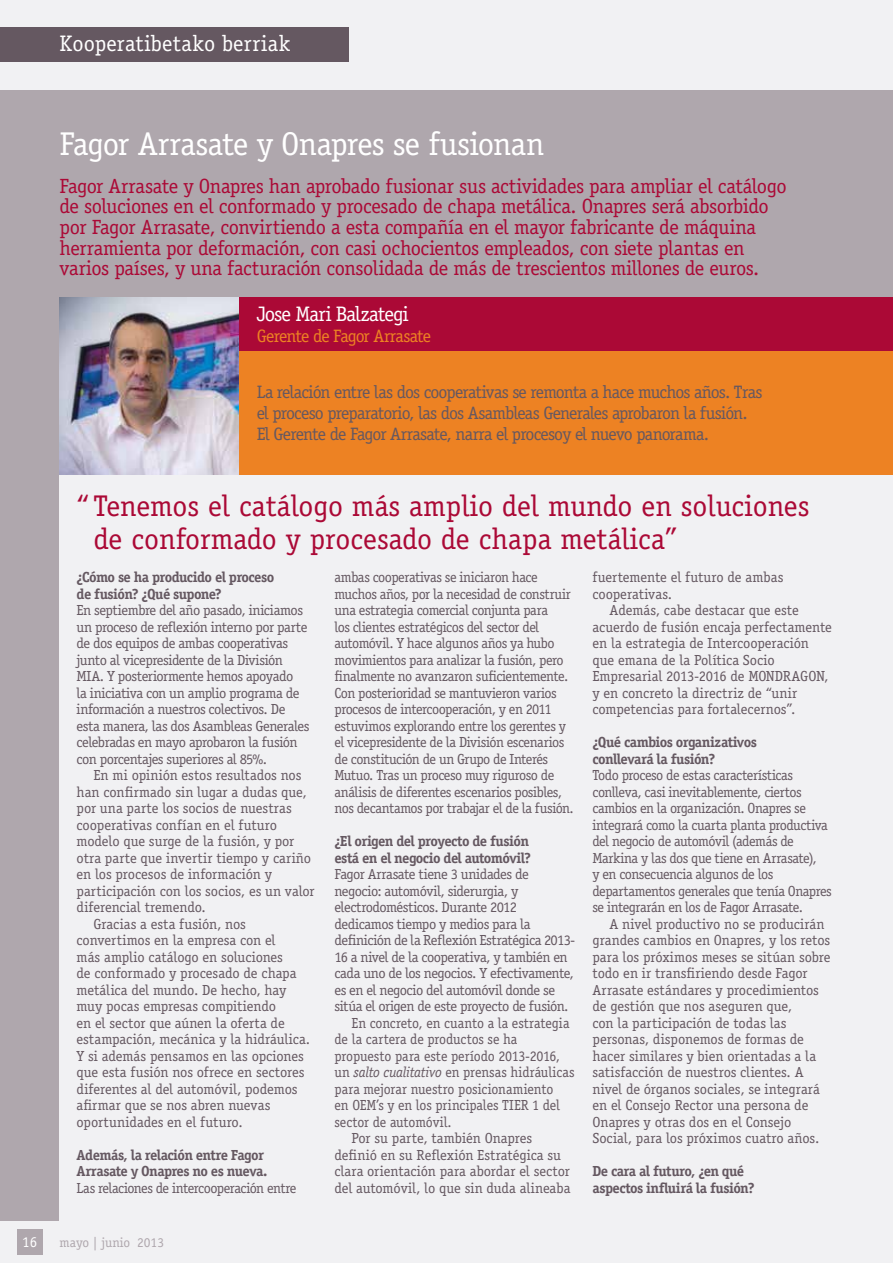
<style>
.page{position:relative;width:893px;height:1263px;background:#fff}
.page>*{position:absolute;margin:0;border:0;box-sizing:border-box;transform-origin:0 0}
.t1{font:33px "Officina Serif Std";letter-spacing:-.02em;color:#fff}
.t2{font:30px/33px "Officina Serif Std";color:#ab0936}
.t3{font:22.5px "Officina Serif Std";letter-spacing:.005em;color:#fff}
.t4{font:21px "Officina Serif Std";letter-spacing:-.045em;color:#fff}
.t5{font:20.7px/20.7px "Officina Serif Std";letter-spacing:-.025em;color:#ab0936}
.t6{font:18px/21px "Officina Serif Std";letter-spacing:-.045em;color:#655861}
.t7{font:18px "Officina Serif Std";letter-spacing:-.05em;color:#ed8223}
.t8{font:15px "Officina Serif Std";color:#fff}
.t9{font:14.7px/16.5px "Officina Serif Std";letter-spacing:-.015em;color:#655861}
.t10{font:14.7px/16.5px "Officina Serif Std";letter-spacing:-.035em;color:#655861}
.t11{font:700 14.7px/16.5px "Officina Serif Std";letter-spacing:-.04em;color:#655861}
.t12{font:14.7px "Officina Serif Std";letter-spacing:-.015em;color:#655861;scale:.96 1}
.t13{font:14.7px "Officina Serif Std";letter-spacing:-.04em;color:#655861}
.t14{font:14.7px "Officina Serif Std";letter-spacing:-.045em;color:#655861}
.t15{font:13.5px "Officina Serif Std";color:#afa7ad}
.s1{font-style:italic}
</style>
<div class="page">
<div style="left:0;top:1221px;width:893px;height:42px;background:#f1f1f3"></div>
<div style="left:17px;top:1229px;width:26px;height:26px;background:#afa7ad"></div>
<div style="left:0;top:89px;width:893px;height:1132px;background:#afa7ad"></div>
<div style="left:60px;top:297px;width:833px;height:924px;background:#f1f1f3"></div>
<div style="left:235px;top:297px;width:658px;height:54px;background:#ab0936"></div>
<div style="left:235px;top:351px;width:658px;height:124px;background:#ed8223"></div>
<img style="left:60px;top:297px;width:178px;height:178px">
<div style="left:0;top:0;width:893px;height:89px;background:#f1f1f3"></div>
<div style="left:0;top:28px;width:349px;height:34px;background:#655861"></div>
<h3 class="t3" style="left:60px;top:30px;width:232px">Kooperatibetako berriak</h3>
<h1 class="t1" style="left:60px;top:125px;width:486px">Fagor Arrasate y Onapres se fusionan</h1>
<p class="t5" style="left:60px;top:175px;width:729px">Fagor Arrasate y Onapres han aprobado fusionar sus actividades para ampliar el catálogo de soluciones en el conformado y procesado de chapa metálica. Onapres será absorbido por Fagor Arrasate, convirtiendo a esta compañía en el mayor fabricante de máquina herramienta por deformación, con casi ochocientos empleados, con siete plantas en varios países, y una facturación consolidada de más de trescientos millones de euros.</p>
<h3 class="t4" style="left:257px;top:302px;width:153px">Jose Mari Balzategi</h3>
<p class="t7" style="left:257px;top:325px;width:176px">Gerente de Fagor Arrasate</p>
<p class="t6" style="left:257px;top:382px;width:507px">La relación entre las dos cooperativas se remonta a hace muchos años. Tras el proceso preparatorio, las dos Asambleas Generales aprobaron la fusión.<br>El Gerente de Fagor Arrasate, narra el procesoy el nuevo panorama.</p>
<h2 class="t2" style="left:94px;top:489px;width:717px;text-indent:-17px">“ Tenemos el catálogo más amplio del mundo en soluciones de conformado y procesado de chapa metálica”</h2>
<p class="t11" style="left:77px;top:569px;width:199px">¿Cómo se ha producido el proceso de fusión? ¿Qué supone?</p>
<p class="t10" style="left:77px;top:602px;width:234px">En septiembre del año pasado, iniciamos un proceso de reflexión interno por parte de dos equipos de ambas cooperativas junto al vicepresidente de la División MIA. Y posteriormente hemos apoyado<br>la iniciativa con un amplio programa de información a nuestros colectivos. De esta manera, las dos Asambleas Generales celebradas en mayo aprobaron la fusión con porcentajes superiores al 85%.</p>
<p class="t9" style="left:94px;top:767px;width:209px">En mi opinión estos resultados nos</p>
<p class="t9" style="left:77px;top:783px;width:232px">han confirmado sin lugar a dudas que,</p>
<p class="t9" style="left:77px;top:800px;width:217px">por una parte los socios de nuestras</p>
<p class="t9" style="left:77px;top:816px;width:202px">cooperativas confían en el futuro</p>
<p class="t9" style="left:77px;top:833px;width:219px">modelo que surge de la fusión, y por</p>
<p class="t9" style="left:77px;top:849px;width:236px">otra parte que invertir tiempo y cariño</p>
<p class="t9" style="left:77px;top:866px;width:197px">en los procesos de información y</p>
<p class="t9" style="left:77px;top:882px;width:240px">participación con los socios, es un valor</p>
<p class="t9" style="left:77px;top:899px;width:131px">diferencial tremendo.</p>
<p class="t9" style="left:94px;top:915px;width:154px">Gracias a esta fusión, nos</p>
<p class="t9" style="left:77px;top:932px;width:201px">convertimos en la empresa con el</p>
<p class="t9" style="left:77px;top:948px;width:208px">más amplio catálogo en soluciones</p>
<p class="t9" style="left:77px;top:965px;width:221px">de conformado y procesado de chapa</p>
<p class="t9" style="left:77px;top:981px;width:212px">metálica del mundo. De hecho, hay</p>
<p class="t9" style="left:77px;top:998px;width:201px">muy pocas empresas compitiendo</p>
<p class="t9" style="left:77px;top:1014px;width:210px">en el sector que aúnen la oferta de</p>
<p class="t9" style="left:77px;top:1031px;width:235px">estampación, mecánica y la hidráulica.</p>
<p class="t9" style="left:77px;top:1047px;width:229px">Y si además pensamos en las opciones</p>
<p class="t9" style="left:77px;top:1064px;width:229px">que esta fusión nos ofrece en sectores</p>
<p class="t9" style="left:77px;top:1080px;width:222px">diferentes al del automóvil, podemos</p>
<p class="t9" style="left:77px;top:1097px;width:195px">afirmar que se nos abren nuevas</p>
<p class="t9" style="left:77px;top:1113px;width:168px">oportunidades en el futuro.</p>
<p class="t11" style="left:77px;top:1146px;width:192px">Además, la relación entre Fagor<br>Arrasate y Onapres no es nueva.</p>
<p class="t13" style="left:77px;top:1179px;width:221px">Las relaciones de intercooperación entre</p>
<p class="t9" style="left:592px;top:569px;width:192px">fuertemente el futuro de ambas cooperativas.</p>
<p class="t9" style="left:592px;top:602px;width:241px;text-indent:17px">Además, cabe destacar que este acuerdo de fusión encaja perfectamente en la estrategia de Intercooperación que emana de la Política Socio Empresarial 2013-2016 de MONDRAGON, y en concreto la directriz de “unir competencias para fortalecernos”.</p>
<p class="t11" style="left:592px;top:734px;width:166px">¿Qué cambios organizativos conllevará la fusión?</p>
<p class="t10" style="left:592px;top:767px;width:241px">Todo proceso de estas características conlleva, casi inevitablemente, ciertos cambios en la organización. Onapres se integrará como la cuarta planta productiva del negocio de automóvil (además de Markina y las dos que tiene en Arrasate),<br>y en consecuencia algunos de los departamentos generales que tenía Onapres se integrarán en los de Fagor Arrasate.</p>
<p class="t9" style="left:592px;top:915px;width:240px;text-indent:17px">A nivel productivo no se producirán grandes cambios en Onapres, y los retos para los próximos meses se sitúan sobre todo en ir transfiriendo desde Fagor Arrasate estándares y procedimientos de gestión que nos aseguren que,<br>con la participación de todas las personas, disponemos de formas de hacer similares y bien orientadas a la satisfacción de nuestros clientes. A nivel de órganos sociales, se integrará en el Consejo Rector una persona de Onapres y otras dos en el Consejo Social, para los próximos cuatro años.</p>
<p class="t11" style="left:592px;top:1163px;width:164px">De cara al futuro, ¿en qué aspectos influirá la fusión?</p>
<p class="t10" style="left:334px;top:569px;width:241px">ambas cooperativas se iniciaron hace muchos años, por la necesidad de construir una estrategia comercial conjunta para<br>los clientes estratégicos del sector del automóvil. Y hace algunos años ya hubo movimientos para analizar la fusión, pero finalmente no avanzaron suficientemente.<br>Con posterioridad se mantuvieron varios procesos de intercooperación, y en 2011 estuvimos explorando entre los gerentes y el vicepresidente de la División escenarios de constitución de un Grupo de Interés Mutuo. Tras un proceso muy riguroso de análisis de diferentes escenarios posibles, nos decantamos por trabajar el de la fusión.</p>
<p class="t11" style="left:334px;top:833px;width:198px">¿El origen del proyecto de fusión está en el negocio del automóvil?</p>
<p class="t10" style="left:334px;top:866px;width:196px">Fagor Arrasate tiene 3 unidades de</p>
<p class="t13" style="left:334px;top:882px;width:185px">negocio: automóvil, siderurgia, y</p>
<p class="t13" style="left:334px;top:898px;width:184px">electrodomésticos. Durante 2012</p>
<p class="t10" style="left:334px;top:915px;width:198px">dedicamos tiempo y medios para la</p>
<p class="t10" style="left:334px;top:932px;width:242px">definición de la Reflexión Estratégica 2013-</p>
<p class="t10" style="left:334px;top:948px;width:235px">16 a nivel de la cooperativa, y también en</p>
<p class="t10" style="left:334px;top:965px;width:241px">cada uno de los negocios. Y efectivamente,</p>
<p class="t14" style="left:334px;top:981px;width:222px">es en el negocio del automóvil donde se</p>
<p class="t10" style="left:334px;top:998px;width:236px">sitúa el origen de este proyecto de fusión.</p>
<p class="t12" style="left:351px;top:1014px;width:229px">En concreto, en cuanto a la estrategia</p>
<p class="t12" style="left:334px;top:1030px;width:192px">de la cartera de productos se ha</p>
<p class="t12" style="left:334px;top:1047px;width:236px">propuesto para este período 2013-2016,</p>
<p class="t12" style="left:334px;top:1063px;width:251px">un <span class="s1">salto cualitativo</span> en prensas hidráulicas</p>
<p class="t12" style="left:334px;top:1080px;width:230px">para mejorar nuestro posicionamiento</p>
<p class="t12" style="left:334px;top:1096px;width:236px">en OEM’s y en los principales TIER 1 del</p>
<p class="t12" style="left:334px;top:1113px;width:124px">sector de automóvil.</p>
<p class="t9" style="left:351px;top:1130px;width:182px">Por su parte, también Onapres</p>
<p class="t9" style="left:334px;top:1146px;width:228px">definió en su Reflexión Estratégica su</p>
<p class="t9" style="left:334px;top:1163px;width:237px">clara orientación para abordar el sector</p>
<p class="t9" style="left:334px;top:1179px;width:237px">del automóvil, lo que sin duda alineaba</p>
<p class="t8" style="left:22px;top:1233px;width:16px">16</p>
<p class="t15" style="left:60px;top:1234px;width:106px">mayo | junio 2013</p>
</div>
